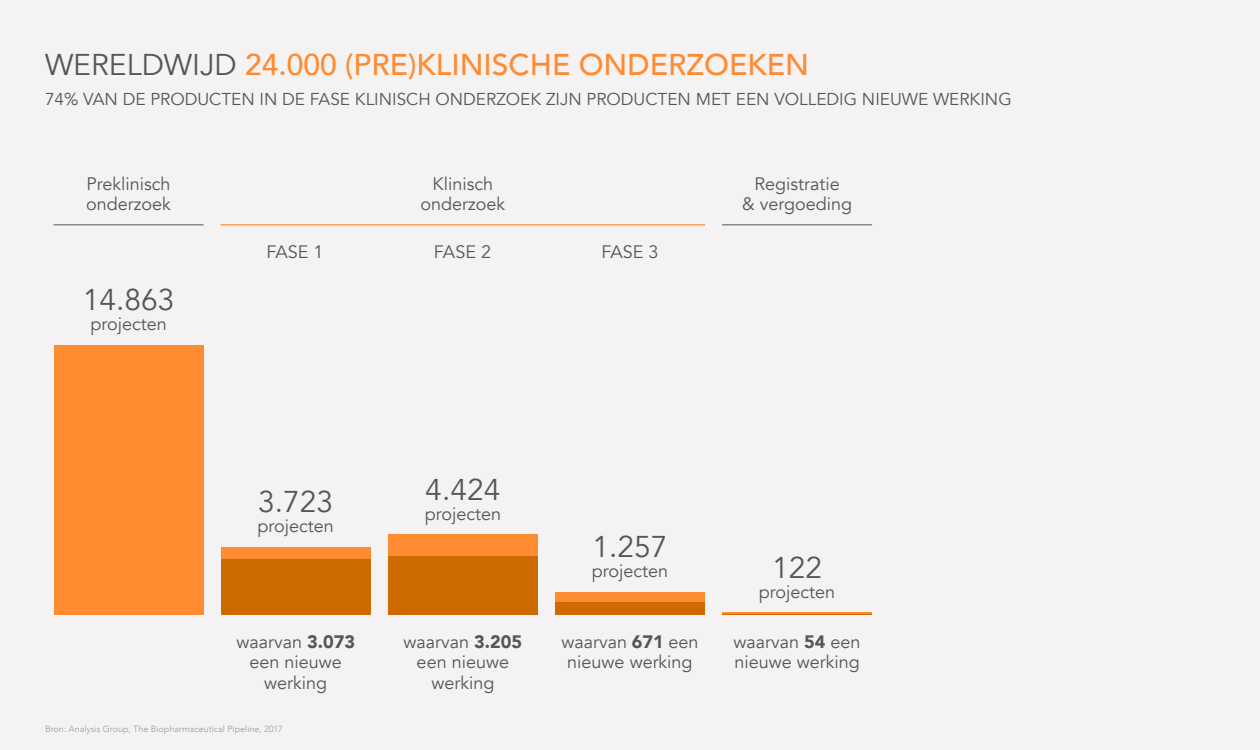
<style>
.page{position:relative;width:1260px;height:750px;background:#f4f2f2}
.page>*{position:absolute;margin:0;border:0;box-sizing:border-box;transform-origin:0 0}
.t1{font:500 30px "Avenir";color:#ff8b31}
.t2{font:30px "Avenir";color:#565654}
.t3{font:18px/20.2px "Avenir";color:#565654;text-align:center}
.t4{font:17.2px "Avenir";color:#565654}
.t5{font:300 9px "Avenir";color:#9d9a9a}
.s1{font-weight:400;color:#565654}
.s2{font-weight:900}
</style>
<div class="page">
<div style="left:54px;top:345px;width:150px;height:270px;background:#ff8b31"></div>
<div style="left:221px;top:547px;width:150px;height:12px;background:#ff8b31"></div>
<div style="left:221px;top:559px;width:150px;height:56px;background:#cd6a00"></div>
<div style="left:388px;top:535px;width:150px;height:22px;background:#ff8b31"></div>
<div style="left:388px;top:557px;width:150px;height:58px;background:#cd6a00"></div>
<div style="left:555px;top:592px;width:150px;height:11px;background:#ff8b31"></div>
<div style="left:555px;top:603px;width:150px;height:12px;background:#cd6a00"></div>
<hr style="left:722px;top:613px;width:150px;height:1px;background:#ff8b31">
<hr style="left:722px;top:614px;width:150px;height:1px;background:#cd6a00">
<hr style="left:221px;top:224px;width:484px;height:1px;background:#ff8b31">
<hr style="left:54px;top:225px;width:149px;height:1px;background:#565654">
<hr style="left:722px;top:225px;width:150px;height:1px;background:#565654">
<h1 class="t1" style="left:45px;top:39px;width:766px"><span class="s1">WERELDWIJD</span> 24.000 (PRE)KLINISCHE ONDERZOEKEN</h1>
<p class="t4" style="left:45px;top:89px;width:968px">74% VAN DE PRODUCTEN IN DE FASE KLINISCH ONDERZOEK ZIJN PRODUCTEN MET EEN VOLLEDIG NIEUWE WERKING</p>
<p class="t3" style="left:86px;top:174px;width:86px;text-align:left">Preklinisch onderzoek</p>
<h1 class="t2" style="left:83px;top:282px;width:93px">14.863</h1>
<p class="t3" style="left:90px;top:314px;width:78px">projecten</p>
<p class="t3" style="left:420px;top:174px;width:86px">Klinisch onderzoek</p>
<p class="t3" style="left:742px;top:174px;width:112px">Registratie<br>&amp; vergoeding</p>
<p class="t3" style="left:267px;top:242px;width:59px">FASE 1</p>
<p class="t3" style="left:434px;top:242px;width:59px">FASE 2</p>
<p class="t3" style="left:601px;top:242px;width:59px">FASE 3</p>
<h1 class="t2" style="left:258px;top:484px;width:77px">3.723</h1>
<p class="t3" style="left:258px;top:516px;width:78px">projecten</p>
<h1 class="t2" style="left:425px;top:471px;width:77px">4.424</h1>
<p class="t3" style="left:425px;top:504px;width:78px">projecten</p>
<h1 class="t2" style="left:592px;top:528px;width:77px">1.257</h1>
<p class="t3" style="left:592px;top:561px;width:78px">projecten</p>
<h1 class="t2" style="left:772px;top:549px;width:52px">122</h1>
<p class="t3" style="left:759px;top:582px;width:78px">projecten</p>
<p class="t3" style="left:236px;top:632px;width:120px">waarvan <span class="s2">3.073 </span>een nieuwe werking</p>
<p class="t3" style="left:561px;top:632px;width:139px">waarvan <span class="s2">671</span> een nieuwe werking</p>
<p class="t5" style="left:45px;top:724px;width:240px">Bron: Analysis Group, The Biopharmaceutical Pipeline, 2017</p>
<p class="t3" style="left:404px;top:632px;width:120px">waarvan <span class="s2">3.205 </span>een nieuwe werking</p>
<p class="t3" style="left:734px;top:632px;width:129px;text-align:left">waarvan <span class="s2">54</span> een nieuwe werking</p>
</div>
